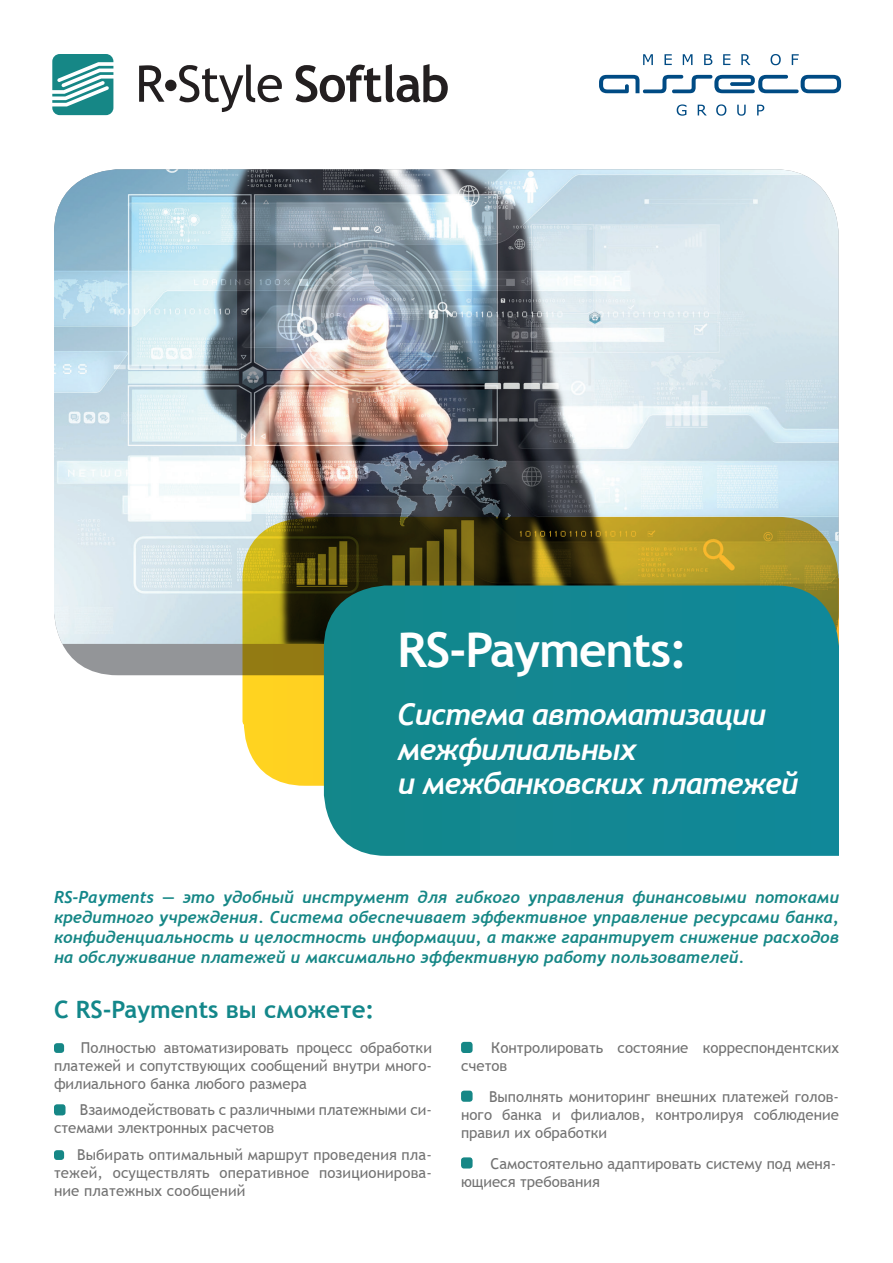
<style>
.page{position:relative;width:893px;height:1263px;background:#fff}
.page>*{position:absolute;margin:0;border:0;box-sizing:border-box;transform-origin:0 0}
.t1{font:700 48px "Trebuchet MS";letter-spacing:-.025em;color:#fff}
.t2{font:italic 700 30px/34.2px "Trebuchet";letter-spacing:-.025em;color:#fff}
.t3{font:700 24px "Trebuchet MS";color:#13878a}
.t4{font:italic 700 16.5px/19.8px "Trebuchet";letter-spacing:.01em;color:#168786;text-align:justify}
.t5{font:15px/18px "Trebuchet MS";color:#727272;text-align:justify}
.s1{color:#13878a}
.s2{font-family:"Trebuchet MS";font-style:normal}
</style>
<div class="page">
<img style="left:54px;top:169px;width:784px;height:475px">
<svg style="left:242px;top:517px;width:597px;height:269px;background:#8e7b21"></svg>
<div style="left:324px;top:585px;width:515px;height:271px;background:#128792"></div>
<svg style="left:139px;top:65px;width:25px;height:37px"></svg>
<svg style="left:179px;top:65px;width:103px;height:47px"></svg>
<svg style="left:296px;top:64px;width:152px;height:38px"></svg>
<div style="left:165px;top:80px;width:12px;height:11px;background:#231f20;border-radius:50%"></div>
<svg style="left:52px;top:54px;width:61px;height:61px"></svg>
<svg style="left:599px;top:75px;width:242px;height:18px"></svg>
<svg style="left:677px;top:104px;width:87px;height:12px"></svg>
<svg style="left:643px;top:54px;width:156px;height:11px"></svg>
<div style="left:54px;top:1043px;width:10px;height:10px;background:#168786;border-radius:3px"></div>
<div style="left:54px;top:1104px;width:12px;height:11px;background:#168786;border-radius:3px"></div>
<div style="left:54px;top:1150px;width:10px;height:10px;background:#168786;border-radius:3px"></div>
<div style="left:461px;top:1042px;width:12px;height:11px;background:#168786;border-radius:3px"></div>
<div style="left:461px;top:1090px;width:12px;height:12px;background:#168786;border-radius:3px"></div>
<div style="left:461px;top:1157px;width:12px;height:11px;background:#168786;border-radius:3px"></div>
<h1 class="t1" style="left:398px;top:620px;width:291px">RS-Payments:</h1>
<h2 class="t2" style="left:398px;top:698px;width:402px">Система автоматизации межфилиальных<br>и межбанковских платежей</h2>
<p class="t4" style="left:54px;top:887px;width:786px"><span class="s1">RS-Payments</span> <span class="s2">—</span> это удобный инструмент для гибкого управления финансовыми потоками кредитного учреждения. Система обеспечивает эффективное управление ресурсами банка, конфиденциальность и целостность информации, а также гарантирует снижение расходов на обслуживание платежей и максимально эффективную работу пользователей.</p>
<h3 class="t3" style="left:54px;top:994px;width:322px">С RS-Payments вы сможете:</h3>
<p class="t5" style="left:54px;top:1038px;width:379px;text-indent:27px">Полностью автоматизировать процесс обработки платежей и сопутствующих сообщений внутри много&shy;филиального банка любого размера</p>
<p class="t5" style="left:54px;top:1101px;width:379px;text-indent:26px">Взаимодействовать с различными платежными си&shy;стемами электронных расчетов</p>
<p class="t5" style="left:54px;top:1145px;width:379px;text-indent:23px">Выбирать оптимальный маршрут проведения пла&shy;тежей, осуществлять оперативное позиционирова&shy;ние платежных сообщений</p>
<p class="t5" style="left:461px;top:1038px;width:379px;text-indent:30px">Контролировать состояние корреспондентских счетов</p>
<p class="t5" style="left:461px;top:1087px;width:379px;text-indent:28px">Выполнять мониторинг внешних платежей голов&shy;ного банка и филиалов, контролируя соблюдение правил их обработки</p>
<p class="t5" style="left:461px;top:1154px;width:377px;text-indent:30px">Самостоятельно адаптировать систему под меня&shy;ющиеся требования</p>
</div>
